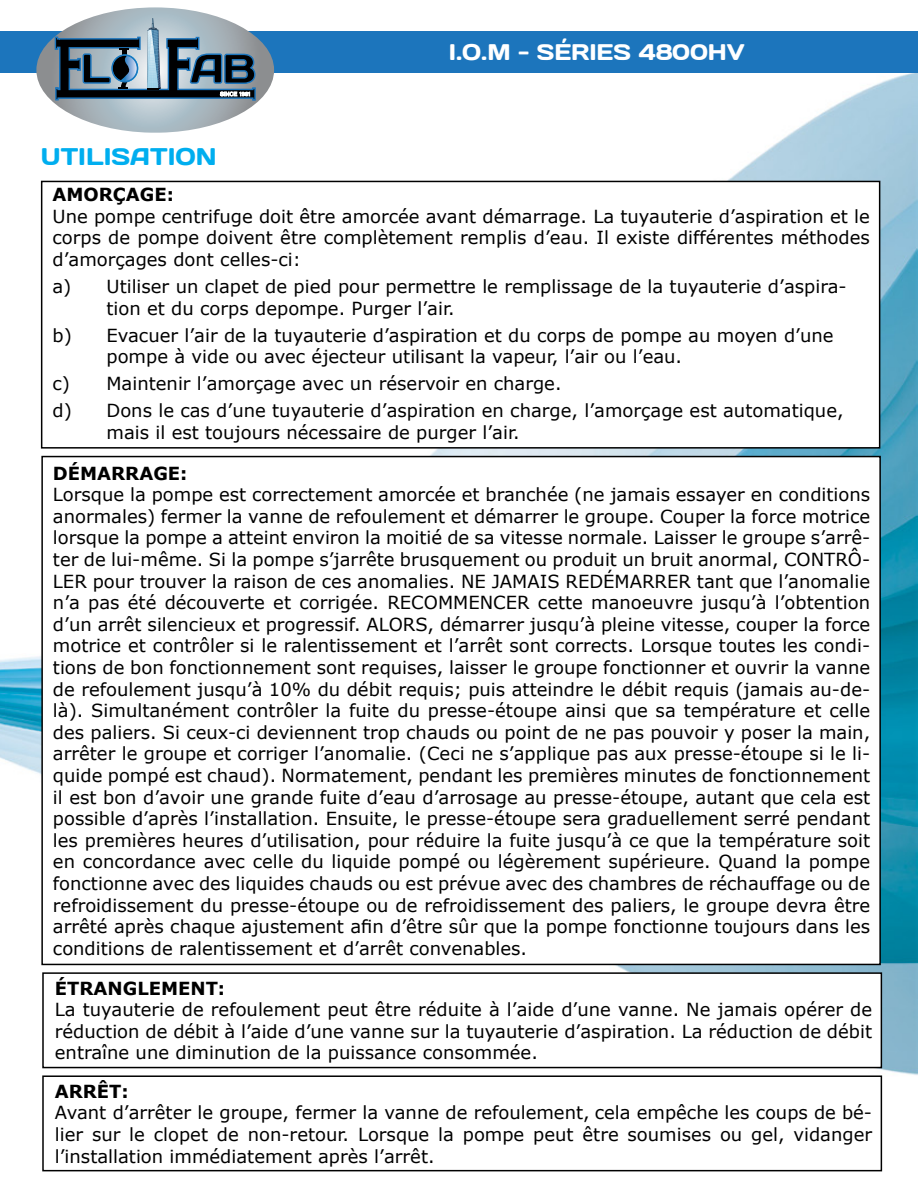
<style>
.page{position:relative;width:918px;height:1188px;background:#fff}
.page>*{position:absolute;margin:0;border:0;box-sizing:border-box;transform-origin:0 0}
.t1{font:24px "Days";color:#00aeef}
.t2{font:22.5px "Days";color:#fff}
.t3{font:18px/21.6px "Verdana";color:#000;text-align:justify}
.t4{font:700 18px "Verdana";color:#000}
</style>
<div class="page">
<img style="left:0;top:72px;width:918px;height:1100px">
<div style="left:0;top:31px;width:918px;height:41px;background:#1c75bc"></div>
<svg style="left:36px;top:7px;width:238px;height:126px"></svg>
<div style="left:42px;top:181px;width:838px;height:267px;background:#fff"></div>
<div style="left:41px;top:181px;width:839px;height:268px;border:2px solid #000"></div>
<div style="left:42px;top:457px;width:838px;height:507px;background:#fff"></div>
<div style="left:43px;top:973px;width:838px;height:95px;background:#fff"></div>
<div style="left:42px;top:972px;width:840px;height:96px;border:2px solid #000"></div>
<div style="left:43px;top:1076px;width:838px;height:95px;background:#fff"></div>
<div style="left:42px;top:1075px;width:840px;height:96px;border:2px solid #000"></div>
<p class="t2" style="left:449px;top:37px;width:298px">I.O.M - SÉRIES 4800HV</p>
<h1 class="t1" style="left:41px;top:141px;width:177px">UTILISATION</h1>
<p class="t4" style="left:52px;top:182px;width:123px">AMORÇAGE:</p>
<p class="t3" style="left:52px;top:205px;width:819px">Une pompe centrifuge doit être amorcée avant démarrage. La tuyauterie d’aspiration et le corps de pompe doivent être complètement remplis d’eau. Il existe différentes méthodes d’amorçages dont celles-ci:</p>
<p class="t3" style="left:106px;top:275px;width:742px;text-indent:-54px">a) Utiliser un clapet de pied pour permettre le remplissage de la tuyauterie d’aspira&shy;tion et du corps depompe. Purger l’air.</p>
<p class="t3" style="left:106px;top:324px;width:729px;text-indent:-54px">b) Evacuer l’air de la tuyauterie d’aspiration et du corps de pompe au moyen d’une pompe à vide ou avec éjecteur utilisant la vapeur, l’air ou l’eau.</p>
<p class="t3" style="left:52px;top:370px;width:793px;line-height:27px">c) Maintenir l’amorçage avec un réservoir en charge.<br>d) Dons le cas d’une tuyauterie d’aspiration en charge, l’amorçage est automatique,</p>
<p class="t3" style="left:106px;top:421px;width:415px">mais il est toujours nécessaire de purger l’air.</p>
<p class="t4" style="left:53px;top:460px;width:136px">DÉMARRAGE:</p>
<p class="t3" style="left:53px;top:484px;width:819px">Lorsque la pompe est correctement amorcée et branchée (ne jamais essayer en conditions anormales) fermer la vanne de refoulement et démarrer le groupe. Couper la force motrice lorsque la pompe a atteint environ la moitié de sa vitesse normale. Laisser le groupe s’arrê&shy;ter de lui-même. Si la pompe s’jarrête brusquement ou produit un bruit anormal, CONTRÔ-LER pour trouver la raison de ces anomalies. NE JAMAIS REDÉMARRER tant que l’anomalie n’a pas été découverte et corrigée. RECOMMENCER cette manoeuvre jusqu’à l’obtention d’un arrêt silencieux et progressif. ALORS, démarrer jusqu’à pleine vitesse, couper la force motrice et contrôler si le ralentissement et l’arrêt sont corrects. Lorsque toutes les condi&shy;tions de bon fonctionnement sont requises, laisser le groupe fonctionner et ouvrir la vanne de refoulement jusqu’à 10% du débit requis; puis atteindre le débit requis (jamais au-de&shy;là). Simultanément contrôler la fuite du presse-étoupe ainsi que sa température et celle des paliers. Si ceux-ci deviennent trop chauds ou point de ne pas pouvoir y poser la main, arrêter le groupe et corriger l’anomalie. (Ceci ne s’applique pas aux presse-étoupe si le li&shy;quide pompé est chaud). Normatement, pendant les premières minutes de fonctionnement il est bon d’avoir une grande fuite d’eau d’arrosage au presse-étoupe, autant que cela est possible d’après l’installation. Ensuite, le presse-étoupe sera graduellement serré pendant les premières heures d’utilisation, pour réduire la fuite jusqu’à ce que la température soit en concordance avec celle du liquide pompé ou légèrement supérieure. Quand la pompe fonctionne avec des liquides chauds ou est prévue avec des chambres de réchauffage ou de refroidissement du presse-étoupe ou de refroidissement des paliers, le groupe devra être arrêté après chaque ajustement afin d’être sûr que la pompe fonctionne toujours dans les conditions de ralentissement et d’arrêt convenables.</p>
<p class="t4" style="left:55px;top:975px;width:172px">ÉTRANGLEMENT:</p>
<p class="t3" style="left:55px;top:999px;width:819px">La tuyauterie de refoulement peut être réduite à l’aide d’une vanne. Ne jamais opérer de réduction de débit à l’aide d’une vanne sur la tuyauterie d’aspiration. La réduction de débit entraîne une diminution de la puissance consommée.</p>
<p class="t4" style="left:55px;top:1078px;width:75px">ARRÊT:</p>
<p class="t3" style="left:55px;top:1102px;width:819px">Avant d’arrêter le groupe, fermer la vanne de refoulement, cela empêche les coups de bé&shy;lier sur le clopet de non-retour. Lorsque la pompe peut être soumises ou gel, vidanger l’installation immédiatement après l’arrêt.</p>
</div>
